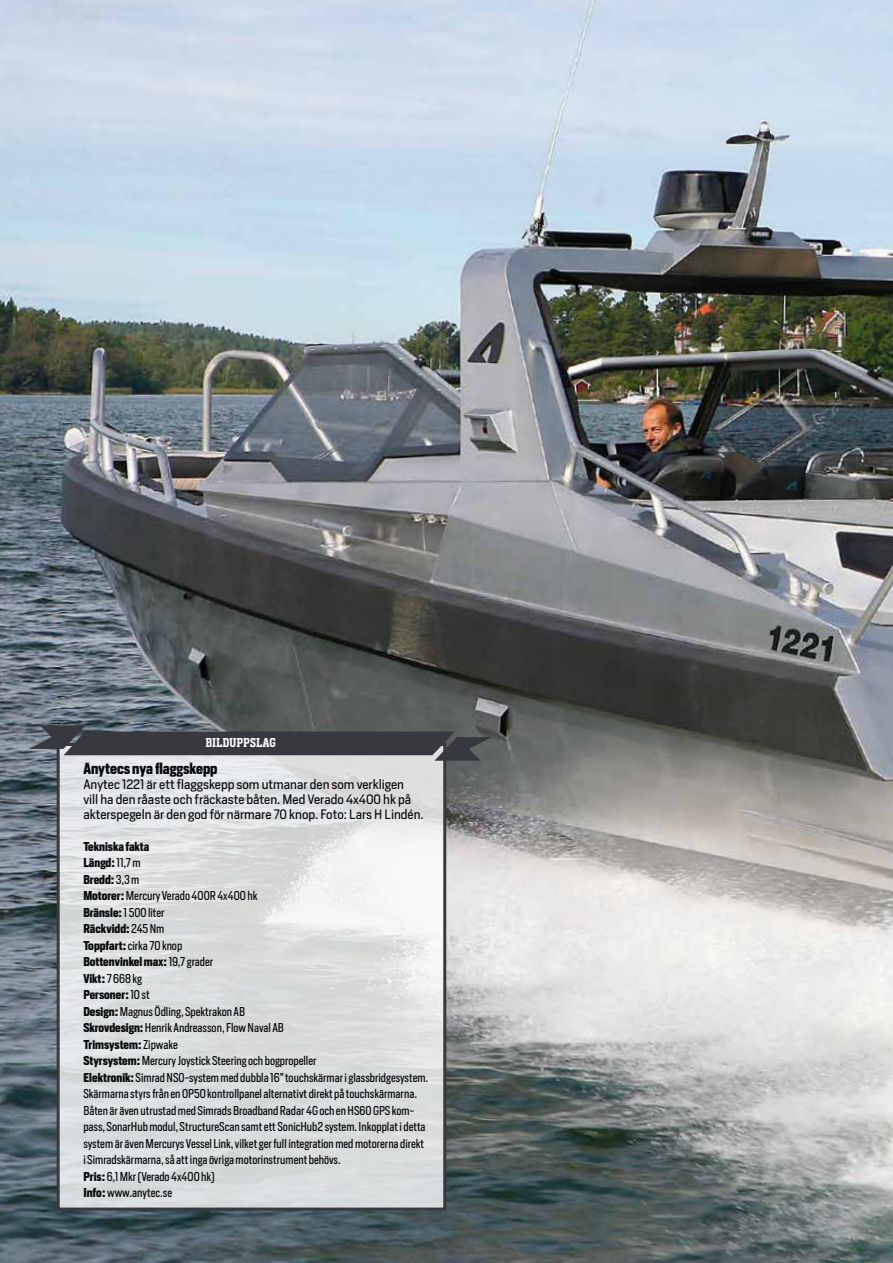
<style>
.page{position:relative;width:893px;height:1263px;background:#fff}
.page>*{position:absolute;margin:0;border:0;box-sizing:border-box;transform-origin:0 0}
.t1{font:700 15px "Heron Sans Cond";color:#090b0c}
.t2{font:12.75px/15px "Heron Sans";color:#090b0c}
.t3{font:12px/16.5px "Heron Sans Cond";color:#090b0c}
.t4{font:600 12px "Heron Serif Cond";letter-spacing:.03em;color:#fff}
.s1{font-weight:700}
</style>
<div class="page">
<img style="left:0;top:0;width:893px;height:1263px">
<svg style="left:61px;top:761px;width:381px;height:445px;background:#dde0e0"></svg>
<div style="left:57px;top:743px;width:389px;height:467px;border:3px solid #38393e"></div>
<svg style="left:29px;top:725px;width:463px;height:36px;background:#595b60"></svg>
<p class="t4" style="left:206px;top:735px;width:71px">BILDUPPSLAG</p>
<p class="t1" style="left:83px;top:759px;width:136px">Anytecs nya flaggskepp</p>
<p class="t2" style="left:83px;top:777px;width:342px">Anytec 1221 är ett flaggskepp som utmanar den som verkligen<br>vill ha den råaste och fräckaste båten. Med Verado 4x400 hk på akterspegeln är den god för närmare 70 knop. Foto: Lars H Lindén.</p>
<p class="t3" style="left:83px;top:838px;width:347px"><span class="s1">Tekniska fakta<br>Längd:</span> 11,7 m<br><span class="s1">Bredd:</span> 3,3 m<br><span class="s1">Motorer:</span> Mercury Verado 400R 4x400 hk<br><span class="s1">Bränsle:</span> 1 500 liter<br><span class="s1">Räckvidd:</span> 245 Nm<br><span class="s1">Toppfart:</span> cirka 70 knop<br><span class="s1">Bottenvinkel max:</span> 19,7 grader<br><span class="s1">Vikt:</span> 7 668 kg<br><span class="s1">Personer:</span> 10 st<br><span class="s1">Design:</span> Magnus Ödling, Spektrakon AB<br><span class="s1">Skrovdesign:</span> Henrik Andreasson, Flow Naval AB<br><span class="s1">Trimsystem:</span> Zipwake<br><span class="s1">Styrsystem:</span> Mercury Joystick Steering och bogpropeller<br><span class="s1">Elektronik:</span> Simrad NSO-system med dubbla 16” touchskärmar i glassbridgesystem.<br>Skärmarna styrs från en OP50 kontrollpanel alternativt direkt på touchskärmarna.<br>Båten är även utrustad med Simrads Broadband Radar 4G och en HS60 GPS kom&shy;pass, SonarHub modul, StructureScan samt ett SonicHub2 system. Inkopplat i detta system är även Mercurys Vessel Link, vilket ger full integration med motorerna direkt i Simradskärmarna, så att inga övriga motorinstrument behövs.<br><span class="s1">Pris:</span> 6,1 Mkr (Verado 4x400 hk)<br><span class="s1">Info:</span> www.anytec.se</p>
</div>
